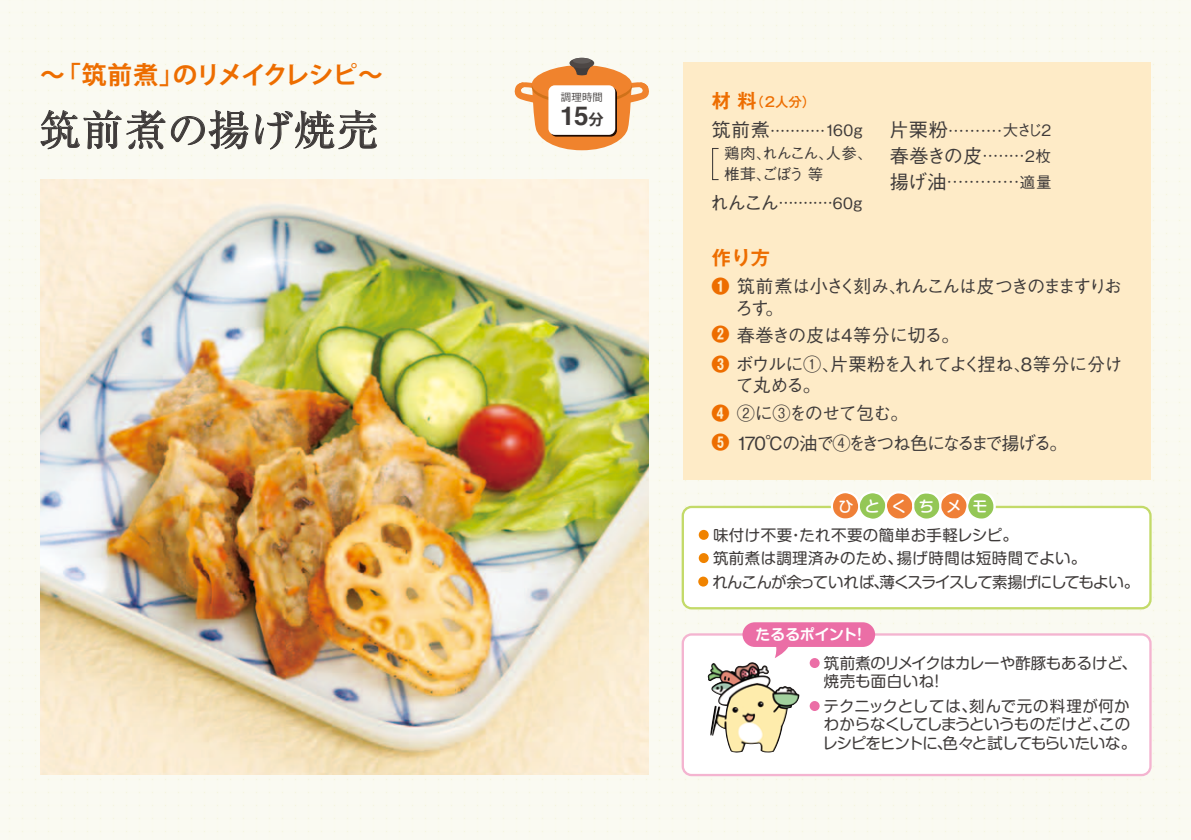
<style>
.page{position:relative;width:1191px;height:840px;background:#fff}
.page>*{position:absolute;margin:0;border:0;box-sizing:border-box;transform-origin:0 0}
.t1{font:41.6px "Ryumin Pro";letter-spacing:.035em;color:#3f3b3a}
.t2{font:700 26px "Helvetica";color:#3f3b3a}
.t3{font:700 24.8px "Koz Go Pro";letter-spacing:-.05em;color:#ed6d00}
.t4{font:700 19.2px "Gothic MB101 Pro De";color:#ed6d00}
.t5{font:500 18.2px/21.4px "Gothic BBB Pro";letter-spacing:-.04em;color:#3f3b3a}
.t6{font:500 18.2px/21.4px "Gothic BBB Pro";letter-spacing:-.11em;color:#3f3b3a}
.t7{font:500 18.2px "Gothic BBB Pro";letter-spacing:-.115em;color:#3f3b3a}
.t8{font:500 18.2px "Gothic BBB Pro";letter-spacing:-.02em;color:#3f3b3a}
.t9{font:500 18.2px "Gothic BBB Pro";letter-spacing:-.055em;color:#3f3b3a}
.t10{font:500 17px/25.8px "Gothic BBB Pro";color:#3f3b3a;text-align:justify}
.t11{font:500 15.6px/20px "Gothic BBB Pro";letter-spacing:-.095em;color:#3f3b3a}
.t12{font:15.4px/18.6px "Shin M Go Pro";letter-spacing:-.01em;color:#3f3b3a}
.t13{font:15.4px/23.2px "Shin M Go Pro";letter-spacing:.03em;color:#3f3b3a}
.t14{font:15.4px "Shin M Go Pro";letter-spacing:-.06em;color:#3f3b3a}
.t15{font:500 15px "Shin M Go Pro";letter-spacing:.795em;color:#fff}
.t16{font:700 14.8px "Shin M Go Pro De";letter-spacing:-.01em;color:#fff}
.t17{font:500 13.4px "Gothic MB101 Pro";color:#ed6d00}
.t18{font:10.4px "Koz Go Pro";color:#3f3b3a}
.s1{font-size:19.2px}
.s2{font-size:15.6px}
.s3{font-family:"Gothic MB101 Pro De";font-weight:700;font-size:19.2px}
.s4{font-family:"Koz Go Pro";font-size:15.2px}
.s5{font-family:"Gothic MB101 Pro";font-weight:700;color:#ed6d00}
</style>
<div class="page">
<div style="left:0;top:0;width:1191px;height:839px;background:#fafaf2"></div>
<div style="left:683px;top:63px;width:467px;height:416px;background:#feebc7"></div>
<div style="left:683px;top:506px;width:467px;height:102px;background:#fff;border-radius:9px"></div>
<div style="left:681px;top:505px;width:470px;height:104px;border:2px solid #c3da69;border-radius:9px"></div>
<div style="left:683px;top:634px;width:467px;height:140px;background:#fff;border-radius:9px"></div>
<div style="left:681px;top:633px;width:470px;height:142px;border:2px solid #f4b4d0;border-radius:9px"></div>
<img style="left:707px;top:662px;width:92px;height:90px">
<svg style="left:826px;top:479px;width:173px;height:40px"></svg>
<svg style="left:809px;top:657px;width:10px;height:10px"></svg>
<svg style="left:809px;top:700px;width:10px;height:10px"></svg>
<svg style="left:698px;top:529px;width:10px;height:10px"></svg>
<svg style="left:698px;top:552px;width:10px;height:10px"></svg>
<svg style="left:742px;top:622px;width:133px;height:35px"></svg>
<svg style="left:40px;top:109px;width:209px;height:47px"></svg>
<svg style="left:255px;top:109px;width:122px;height:41px"></svg>
<img style="left:41px;top:180px;width:608px;height:594px">
<div style="left:712px;top:148px;width:7px;height:32px;border:1px solid #3f3b3a"></div>
<div style="left:698px;top:576px;width:10px;height:10px;background:#f08300;border-radius:50%"></div>
<div style="left:532px;top:65px;width:100px;height:36px;background:#f0832d;border-radius:50%"></div>
<svg style="left:570px;top:65px;width:23px;height:10px"></svg>
<div style="left:569px;top:58px;width:25px;height:10px;background:#4d4745;border-radius:50%"></div>
<div style="left:573px;top:58px;width:18px;height:6px;background:#605b59;border-radius:50%"></div>
<svg style="left:514px;top:82px;width:135px;height:68px"></svg>
<h3 class="t3" style="left:40px;top:59px;width:344px">～「筑前煮」のリメイクレシピ～</h3>
<h1 class="t1" style="left:39px;top:97px;width:341px">筑前煮の揚げ焼売</h1>
<p class="t10" style="left:889px;top:115px;width:164px"><span class="s1">片栗粉</span>··········<span class="s2">大さじ2</span><span class="s1">春巻きの皮</span>········<span class="s2">2枚</span><span class="s1">揚げ油</span>·············<span class="s2">適量</span></p>
<p class="t10" style="left:709px;top:188px;width:154px"><span class="s1">れんこん</span>···········<span class="s2">60g</span></p>
<p class="t17" style="left:712px;top:91px;width:105px"><span class="s3">材 料</span>（2人分）</p>
<p class="t18" style="left:561px;top:91px;width:44px">調理時間</p>
<h2 class="t2" style="left:560px;top:95px;width:45px">15<span class="s4">分</span></h2>
<p class="t10" style="left:711px;top:115px;width:152px"><span class="s1">筑前煮</span>···········<span class="s2">160g</span></p>
<p class="t11" style="left:724px;top:141px;width:150px">鶏肉、れんこん、人参、椎茸、ごぼう 等</p>
<p class="t4" style="left:712px;top:241px;width:60px">作り方</p>
<p class="t6" style="left:735px;top:273px;width:388px;text-indent:-24px"><span class="s5">❶</span> 筑前煮は小さく刻み、れんこんは皮つきのまますりおろす。</p>
<p class="t8" style="left:711px;top:320px;width:250px"><span class="s5">❷</span> 春巻きの皮は4等分に切る。</p>
<p class="t5" style="left:735px;top:351px;width:388px;text-indent:-24px"><span class="s5">❸</span> ボウルに①、片栗粉を入れてよく捏ね、8等分に分けて丸める。</p>
<p class="t7" style="left:711px;top:428px;width:358px"><span class="s5">❺</span> 170℃の油で④をきつね色になるまで揚げる。</p>
<p class="t9" style="left:711px;top:398px;width:199px"><span class="s5">❹</span> ②に③をのせて包む。</p>
<p class="t15" style="left:838px;top:493px;width:150px">ひとくちメモ</p>
<p class="t13" style="left:713px;top:521px;width:375px">味付け不要・たれ不要の簡単お手軽レシピ。<br>筑前煮は調理済みのため、揚げ時間は短時間でよい。</p>
<p class="t14" style="left:712px;top:569px;width:428px">れんこんが余っていれば、薄くスライスして素揚げにしてもよい。</p>
<p class="t16" style="left:755px;top:621px;width:113px">たるるポイント！</p>
<p class="t12" style="left:823px;top:651px;width:315px">筑前煮のリメイクはカレーや酢豚もあるけど、焼売も面白いね！</p>
<p class="t12" style="left:822px;top:694px;width:315px">テクニックとしては、刻んで元の料理が何かわからなくしてしまうというものだけど、このレシピをヒントに、色々と試してもらいたいな。</p>
</div>
